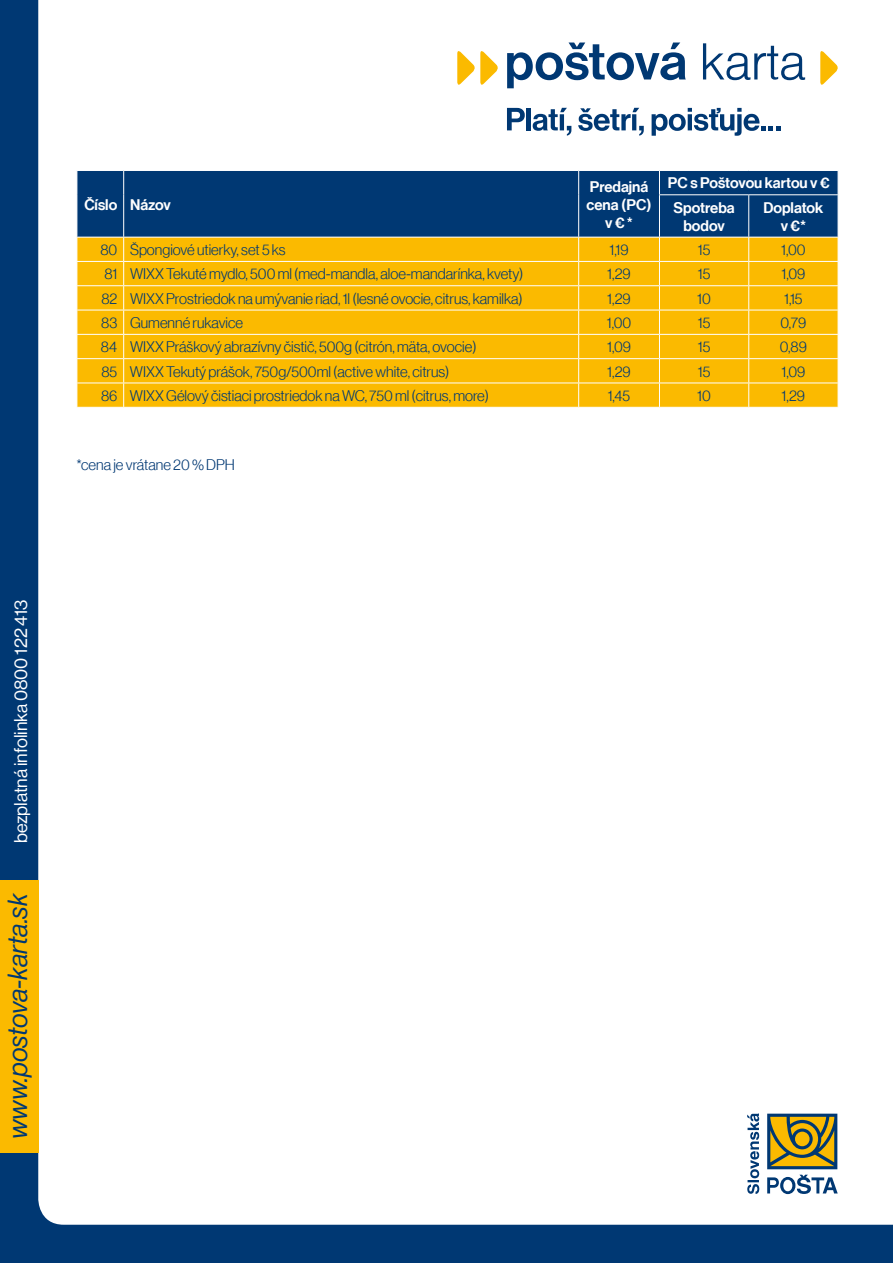
<style>
.page{position:relative;width:893px;height:1263px;background:#003873}
.page>*{position:absolute;margin:0;border:0;box-sizing:border-box;transform-origin:0 0}
.t1{font:27px "N Haas Grotesk DS Pro 56 It";color:#003873}
.t2{font:18px "N Haas Grotesk DS Pro 55 Rg";color:#fff}
.t3{font:15px "N Haas Grotesk DS Pro 45 Lt";color:#003873}
.t4{font:15px/18px "N Haas Grotesk DS Pro 65 Md";color:#fff;text-align:center}
</style>
<div class="page">
<div style="left:38px;top:0;width:855px;height:1225px;background:#fff"></div>
<svg style="left:747px;top:1113px;width:91px;height:81px"></svg>
<svg style="left:507px;top:108px;width:18px;height:22px"></svg>
<div style="left:526px;top:108px;width:5px;height:22px;background:#003873"></div>
<svg style="left:533px;top:108px;width:38px;height:28px"></svg>
<svg style="left:578px;top:108px;width:66px;height:28px"></svg>
<svg style="left:652px;top:108px;width:128px;height:28px"></svg>
<svg style="left:820px;top:49px;width:18px;height:38px"></svg>
<svg style="left:457px;top:49px;width:43px;height:38px;background:#fde08f"></svg>
<svg style="left:507px;top:43px;width:179px;height:45px"></svg>
<svg style="left:703px;top:43px;width:102px;height:37px"></svg>
<div style="left:0;top:880px;width:38px;height:272px;background:#fbba00"></div>
<svg style="left:78px;top:171px;width:760px;height:66px"></svg>
<div style="left:78px;top:238px;width:760px;height:169px;background:#fbba00"></div>
<svg style="left:123px;top:171px;width:1px;height:24px"></svg>
<svg style="left:578px;top:171px;width:1px;height:24px"></svg>
<svg style="left:659px;top:171px;width:1px;height:23px"></svg>
<hr style="left:123px;top:195px;width:1px;height:42px;background:#fff">
<hr style="left:578px;top:195px;width:1px;height:42px;background:#fff">
<hr style="left:659px;top:194px;width:90px;height:1px;background:#fff">
<hr style="left:659px;top:195px;width:1px;height:42px;background:#fff">
<hr style="left:749px;top:194px;width:89px;height:1px;background:#fff">
<hr style="left:748px;top:195px;width:1px;height:42px;background:#fff">
<hr style="left:77px;top:261px;width:47px;height:1px;background:#fff">
<hr style="left:124px;top:261px;width:455px;height:1px;background:#fff">
<hr style="left:579px;top:261px;width:80px;height:1px;background:#fff">
<hr style="left:659px;top:261px;width:90px;height:1px;background:#fff">
<hr style="left:749px;top:261px;width:89px;height:1px;background:#fff">
<hr style="left:77px;top:285px;width:47px;height:1px;background:#fff">
<hr style="left:124px;top:285px;width:455px;height:1px;background:#fff">
<hr style="left:579px;top:285px;width:80px;height:1px;background:#fff">
<hr style="left:659px;top:285px;width:90px;height:1px;background:#fff">
<hr style="left:749px;top:285px;width:89px;height:1px;background:#fff">
<hr style="left:77px;top:310px;width:47px;height:1px;background:#fff">
<hr style="left:124px;top:310px;width:455px;height:1px;background:#fff">
<hr style="left:579px;top:310px;width:80px;height:1px;background:#fff">
<hr style="left:659px;top:310px;width:90px;height:1px;background:#fff">
<hr style="left:749px;top:310px;width:89px;height:1px;background:#fff">
<hr style="left:77px;top:334px;width:47px;height:1px;background:#fff">
<hr style="left:124px;top:334px;width:455px;height:1px;background:#fff">
<hr style="left:579px;top:334px;width:80px;height:1px;background:#fff">
<hr style="left:659px;top:334px;width:90px;height:1px;background:#fff">
<hr style="left:749px;top:334px;width:89px;height:1px;background:#fff">
<hr style="left:77px;top:358px;width:47px;height:1px;background:#fff">
<hr style="left:124px;top:358px;width:455px;height:1px;background:#fff">
<hr style="left:579px;top:358px;width:80px;height:1px;background:#fff">
<hr style="left:659px;top:358px;width:90px;height:1px;background:#fff">
<hr style="left:749px;top:358px;width:89px;height:1px;background:#fff">
<hr style="left:77px;top:383px;width:47px;height:1px;background:#fff">
<hr style="left:124px;top:383px;width:455px;height:1px;background:#fff">
<svg style="left:123px;top:238px;width:1px;height:169px"></svg>
<hr style="left:579px;top:383px;width:80px;height:1px;background:#fff">
<svg style="left:578px;top:238px;width:1px;height:169px"></svg>
<hr style="left:659px;top:383px;width:90px;height:1px;background:#fff">
<svg style="left:659px;top:238px;width:1px;height:169px"></svg>
<hr style="left:749px;top:383px;width:89px;height:1px;background:#fff">
<svg style="left:748px;top:238px;width:1px;height:169px"></svg>
<svg style="left:838px;top:237px;width:1px;height:170px"></svg>
<svg style="left:77px;top:238px;width:1px;height:169px"></svg>
<hr style="left:77px;top:407px;width:47px;height:1px;background:#fff">
<hr style="left:124px;top:407px;width:455px;height:1px;background:#fff">
<hr style="left:579px;top:407px;width:80px;height:1px;background:#fff">
<hr style="left:659px;top:407px;width:90px;height:1px;background:#fff">
<hr style="left:749px;top:407px;width:89px;height:1px;background:#fff">
<hr style="left:77px;top:170px;width:47px;height:1px;background:#fff">
<svg style="left:77px;top:171px;width:1px;height:24px"></svg>
<hr style="left:124px;top:170px;width:455px;height:1px;background:#fff">
<hr style="left:579px;top:170px;width:80px;height:1px;background:#fff">
<hr style="left:659px;top:170px;width:90px;height:1px;background:#fff">
<hr style="left:749px;top:170px;width:89px;height:1px;background:#fff">
<svg style="left:838px;top:171px;width:1px;height:23px"></svg>
<hr style="left:77px;top:195px;width:1px;height:42px;background:#fff">
<hr style="left:838px;top:195px;width:1px;height:42px;background:#fff">
<hr style="left:77px;top:237px;width:47px;height:1px;background:#fff">
<hr style="left:124px;top:237px;width:455px;height:1px;background:#fff">
<hr style="left:579px;top:237px;width:80px;height:1px;background:#fff">
<hr style="left:659px;top:237px;width:90px;height:1px;background:#fff">
<hr style="left:749px;top:237px;width:89px;height:1px;background:#fff">
<p class="t4" style="left:84px;top:196px;width:88px">Číslo Názov</p>
<p class="t4" style="left:586px;top:178px;width:67px">Predajná cena (PC) v € *</p>
<p class="t4" style="left:673px;top:171px;width:158px;line-height:24.3px;text-align:left;text-indent:-6px">PC s Poštovou kartou v €<br>Spotreba</p>
<p class="t4" style="left:763px;top:199px;width:62px">Doplatok v €*</p>
<p class="t4" style="left:683px;top:217px;width:43px">bodov</p>
<p class="t3" style="left:100px;top:241px;width:187px">80 Špongiové utierky, set 5 ks</p>
<p class="t3" style="left:609px;top:241px;width:21px">1,19</p>
<p class="t3" style="left:698px;top:241px;width:14px">15</p>
<p class="t3" style="left:781px;top:241px;width:26px">1,00</p>
<p class="t3" style="left:104px;top:266px;width:421px">81 WIXX Tekuté mydlo, 500 ml (med-mandla, aloe-mandarínka, kvety)</p>
<p class="t3" style="left:607px;top:266px;width:25px">1,29</p>
<p class="t3" style="left:698px;top:266px;width:14px">15</p>
<p class="t3" style="left:781px;top:266px;width:25px">1,09</p>
<p class="t3" style="left:101px;top:290px;width:423px">82 WIXX Prostriedok na umývanie riad, 1l (lesné ovocie, citrus, kamilka)</p>
<p class="t3" style="left:607px;top:290px;width:25px">1,29</p>
<p class="t3" style="left:697px;top:290px;width:15px">10</p>
<p class="t3" style="left:784px;top:290px;width:20px">1,15</p>
<p class="t3" style="left:101px;top:314px;width:143px">83 Gumenné rukavice</p>
<p class="t3" style="left:607px;top:314px;width:26px">1,00</p>
<p class="t3" style="left:698px;top:314px;width:14px">15</p>
<p class="t3" style="left:780px;top:314px;width:27px">0,79</p>
<p class="t3" style="left:101px;top:338px;width:377px">84 WIXX Práškový abrazívny čistič, 500g (citrón, mäta, ovocie)</p>
<p class="t3" style="left:607px;top:338px;width:25px">1,09</p>
<p class="t3" style="left:698px;top:338px;width:14px">15</p>
<p class="t3" style="left:780px;top:338px;width:28px">0,89</p>
<p class="t3" style="left:101px;top:363px;width:350px">85 WIXX Tekutý prášok, 750g/500ml (active white, citrus)</p>
<p class="t3" style="left:607px;top:363px;width:25px">1,29</p>
<p class="t3" style="left:698px;top:363px;width:14px">15</p>
<p class="t3" style="left:781px;top:363px;width:25px">1,09</p>
<p class="t3" style="left:101px;top:387px;width:390px">86 WIXX Gélový čistiaci prostriedok na WC, 750 ml (citrus, more)</p>
<p class="t3" style="left:608px;top:387px;width:24px">1,45</p>
<p class="t3" style="left:697px;top:387px;width:15px">10</p>
<p class="t3" style="left:782px;top:387px;width:25px">1,29</p>
<p class="t3" style="left:76px;top:456px;width:160px">*cena je vrátane 20 % DPH</p>
<p class="t2" style="left:11px;top:843px;width:245px;rotate:-90deg">bezplatná infolinka 0800 122 413</p>
<h1 class="t1" style="left:2px;top:1139px;width:248px;rotate:-90deg">www.postova-karta.sk</h1>
</div>
